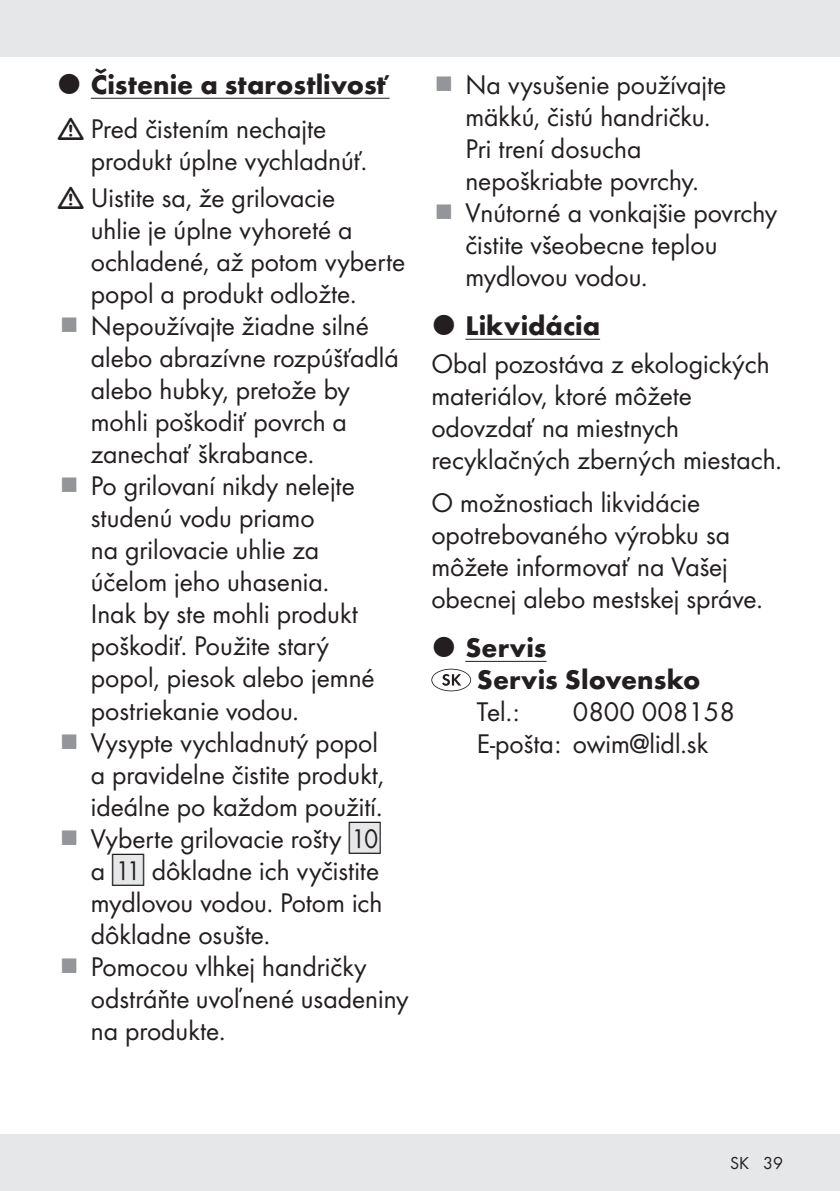
<style>
.page{position:relative;width:840px;height:1191px;background:#fff}
.page>*{position:absolute;margin:0;border:0;box-sizing:border-box;transform-origin:0 0}
.Body{font:28px/32px "Futura Boo";color:#231f20}
.Body_SB{font:28px/32px "Futura Boo";color:#231f20}
.Custom6{font:700 28px "Futura";color:#231f20}
.Custom6-2{font:28px "Futura Boo";color:#231f20}
.t1{font:18px "Futura Boo";color:#231f20}
.s1{font-family:"IMP Lidl Num Box";font-size:24.6px;color:#e6e7e9}
.s2{font-family:"IMP Lidl Num Box";font-size:24.6px}
</style>
<div class="page">
<div style="left:0;top:1134px;width:839px;height:57px;background:#e6e7e9"></div>
<div style="left:0;top:0;width:839px;height:57px;background:#e6e7e9"></div>
<hr style="left:91px;top:98px;width:298px;height:1px;background:#231f20">
<hr style="left:465px;top:339px;width:134px;height:1px;background:#231f20">
<hr style="left:465px;top:661px;width:81px;height:1px;background:#231f20">
<svg style="left:431px;top:668px;width:40px;height:23px"></svg>
<p class="Custom6" style="left:91px;top:64px;width:300px">Čistenie a starostlivosť</p>
<p class="Body" style="left:91px;top:111px;width:274px">Pred čistením nechajte produkt úplne vychladnúť.</p>
<p class="Body" style="left:91px;top:180px;width:316px">Uistite sa, že grilovacie<br>uhlie je úplne vyhoreté a ochladené, až potom vyberte popol a produkt odložte.</p>
<p class="Body" style="left:91px;top:308px;width:309px">Nepoužívajte žiadne silné alebo abrazívne rozpúšťadlá alebo hubky, pretože by mohli poškodiť povrch a zanechať škrabance.</p>
<p class="Body" style="left:91px;top:468px;width:285px">Po grilovaní nikdy nelejte studenú vodu priamo<br>na grilovacie uhlie za účelom jeho uhasenia.<br>Inak by ste mohli produkt poškodiť. Použite starý popol, piesok alebo jemné postriekanie vodou.</p>
<p class="Body" style="left:91px;top:724px;width:294px">Vysypte vychladnutý popol a pravidelne čistite produkt, ideálne po každom použití.</p>
<p class="Body" style="left:91px;top:820px;width:293px;text-align:justify">Vyberte grilovacie rošty <span class="s1">[</span><span class="s2">10] </span>a <span class="s1">[</span><span class="s2">11]</span> dôkladne ich vyčistite mydlovou vodou. Potom ich dôkladne osušte.</p>
<p class="Body" style="left:91px;top:948px;width:319px">Pomocou vlhkej handričky odstráňte uvoľnené usadeniny na produkte.</p>
<p class="Body" style="left:465px;top:67px;width:262px">Na vysušenie používajte mäkkú, čistú handričku.<br>Pri trení dosucha nepoškriabte povrchy.</p>
<p class="Body" style="left:465px;top:195px;width:313px">Vnútorné a vonkajšie povrchy čistite všeobecne teplou mydlovou vodou.</p>
<p class="Custom6" style="left:465px;top:305px;width:136px">Likvidácia</p>
<p class="Body" style="left:431px;top:346px;width:348px">Obal pozostáva z ekologických materiálov, ktoré môžete odovzdať na miestnych recyklačných zberných miestach.</p>
<p class="Body_SB" style="left:431px;top:485px;width:329px">O možnostiach likvidácie opotrebovaného výrobku sa môžete informovať na Vašej obecnej alebo mestskej správe.</p>
<p class="Custom6" style="left:465px;top:627px;width:83px">Servis</p>
<p class="Custom6" style="left:476px;top:659px;width:225px">Servis Slovensko</p>
<p class="Custom6-2" style="left:476px;top:692px;width:44px">Tel. :</p>
<p class="Custom6-2" style="left:572px;top:692px;width:163px">0800 008158</p>
<p class="Custom6-2" style="left:476px;top:724px;width:233px">E-pošta: owim@lidl.sk</p>
<p class="t1" style="left:729px;top:1150px;width:55px">SK 39</p>
</div>
